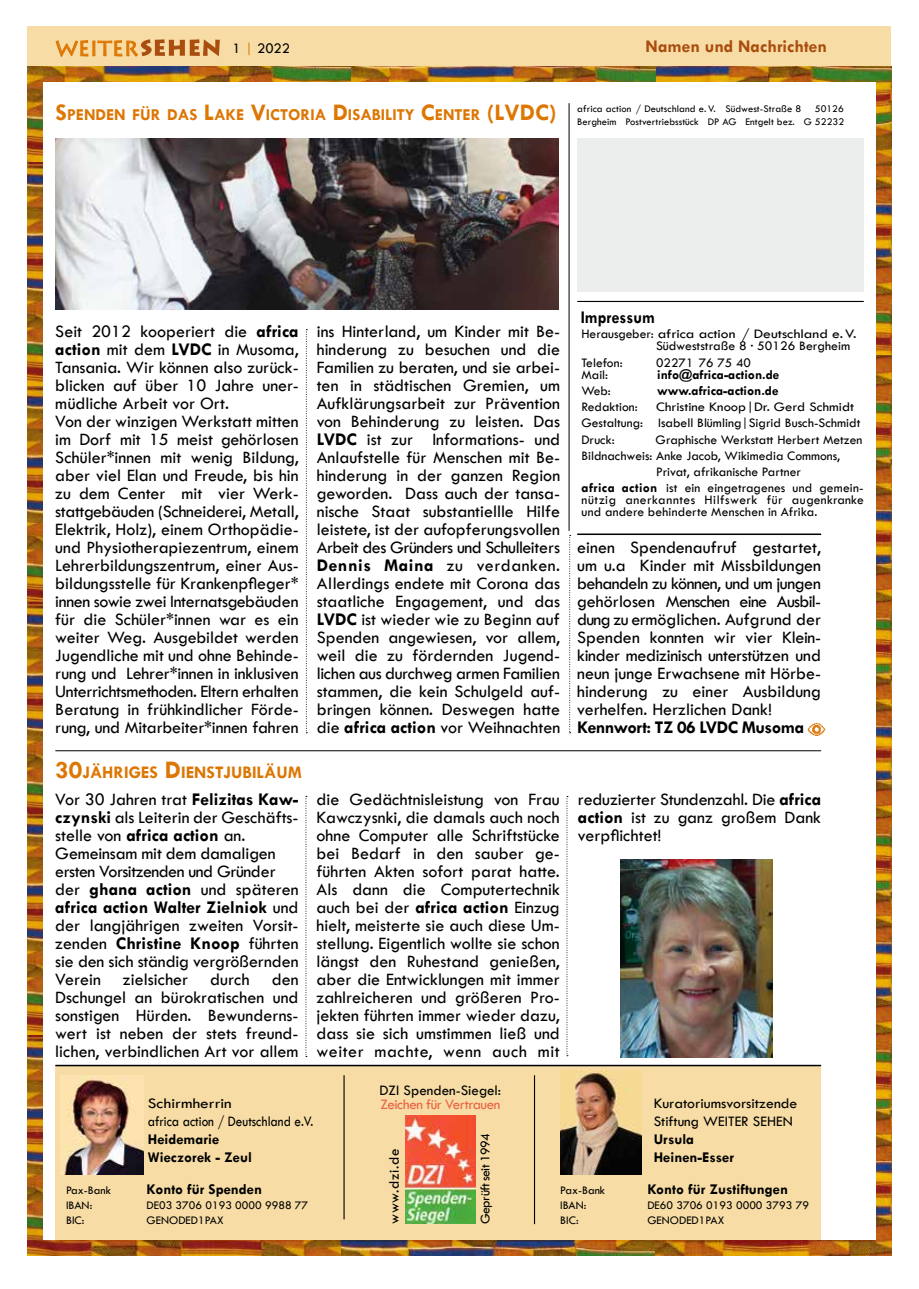
<style>
.page{position:relative;width:919px;height:1289px;background:#fff}
.page>*{position:absolute;margin:0;border:0;box-sizing:border-box;transform-origin:0 0}
.t1{font:21px "Lithos Pro";color:#dd7602}
.t2{font:18px/18px "Tw Cen";color:#000;text-align:justify}
.t3{font:700 18px "Tw Cen";letter-spacing:-.03em;color:#000}
.t4{font:700 18px "Tw Cen";color:#aa4e0f}
.t5{font:700 18px "Tw Cen";color:#000;scale:.9 1}
.t6{font:700 17.85px "Tw Cen";color:#dd7602}
.t7{font:700 16.8px "Tw Cen";color:#dd7602}
.t8{font:700 15px/18px "Tw Cen";color:#000}
.t9{font:15px/18px "Tw Cen";color:#000;scale:1.05 1}
.t10{font:15px/18px "Tw Cen";color:#000;scale:1.15 1}
.t11{font:15px "Tw Cen";color:#000}
.t12{font:15px "Tw Cen";letter-spacing:-.03em;color:#ea6344}
.t13{font:13.65px "Tw Cen";letter-spacing:-.05em;color:#000}
.t14{font:13.5px/12px "Tw Cen";color:#000}
.t15{font:13.5px/16.2px "Tw Cen";color:#000;scale:1.08 1}
.t16{font:700 13.5px "Tw Cen";color:#000}
.t17{font:12px "Tw Cen";color:#000}
.t18{font:10.5px/13.5px "Tw Cen";letter-spacing:.005em;color:#000;text-align:right}
.s1{color:#dd7602}
.s2{font-size:24px}
.s3{font-weight:700}
.s4{font-size:25.5px}
</style>
<div class="page">
<div style="left:28px;top:26px;width:863px;height:41px;background:#f7dda5"></div>
<img style="left:43px;top:67px;width:613px;height:15px">
<img style="left:28px;top:67px;width:15px;height:95px">
<img style="left:28px;top:162px;width:15px;height:441px">
<img style="left:28px;top:603px;width:15px;height:209px">
<img style="left:28px;top:812px;width:15px;height:223px">
<img style="left:28px;top:1035px;width:15px;height:205px">
<img style="left:28px;top:1240px;width:848px;height:15px">
<img style="left:876px;top:1093px;width:15px;height:162px">
<img style="left:876px;top:877px;width:15px;height:216px">
<img style="left:876px;top:661px;width:15px;height:216px">
<img style="left:876px;top:445px;width:15px;height:216px">
<img style="left:876px;top:355px;width:15px;height:90px">
<img style="left:876px;top:166px;width:15px;height:189px">
<img style="left:656px;top:67px;width:220px;height:15px">
<img style="left:876px;top:67px;width:15px;height:99px">
<div style="left:55px;top:1066px;width:766px;height:175px;background:#f7dda5"></div>
<img style="left:560px;top:1070px;width:81px;height:104px">
<hr style="left:343px;top:1075px;width:1px;height:144px;background:#000">
<hr style="left:577px;top:301px;width:286px;height:1px;background:#000">
<svg style="left:55px;top:39px;width:165px;height:18px"></svg>
<div style="left:577px;top:139px;width:286px;height:153px;background:#eceded"></div>
<img style="left:60px;top:1075px;width:84px;height:99px">
<img style="left:405px;top:1115px;width:70px;height:108px">
<hr style="left:534px;top:1075px;width:1px;height:149px;background:#000">
<hr style="left:568px;top:103px;width:1px;height:428px;background:#000">
<hr style="left:55px;top:1064px;width:766px;height:2px;background:#000">
<hr style="left:577px;top:533px;width:244px;height:2px;background:#000">
<hr style="left:55px;top:750px;width:766px;height:1px;background:#000">
<svg style="left:306px;top:329px;width:1px;height:404px"></svg>
<svg style="left:566px;top:796px;width:2px;height:260px"></svg>
<img style="left:620px;top:859px;width:152px;height:198px">
<img style="left:55px;top:139px;width:503px;height:171px">
<svg style="left:305px;top:796px;width:2px;height:261px"></svg>
<svg style="left:569px;top:535px;width:1px;height:198px"></svg>
<img style="left:807px;top:722px;width:18px;height:13px">
<p class="t1" style="left:55px;top:36px;width:84px">WEITER</p>
<p class="t11" style="left:232px;top:39px;width:59px">1 <span class="s1">|</span> 2022</p>
<p class="t4" style="left:645px;top:36px;width:183px">Namen und Nachrichten</p>
<p class="t7" style="left:56px;top:104px;width:502px"><span class="s2">S</span>PENDEN FÜR DAS <span class="s2">L</span>AKE <span class="s2">V</span>ICTORIA <span class="s2">D</span>ISABILITY <span class="s2">C</span>ENTER <span class="s2">(LVDC)</span></p>
<p class="t18" style="left:577px;top:102px;width:225px">africa action / Deutschland e.V. Südwest-Straße 8</p>
<p class="t18" style="left:577px;top:102px;width:268px">50126<br>Bergheim Postvertriebsstück DP AG Entgelt bez. G 52232</p>
<p class="t5" style="left:580px;top:307px;width:84px">Impressum</p>
<p class="t2" style="left:55px;top:322px;width:245px;text-align:left">Seit 2012 kooperiert die <span class="s3">africa action</span> mit dem <span class="s3">LVDC</span> in Musoma, Tansania. Wir können also zurück&shy;blicken auf über 10 Jahre uner&shy;müdliche Arbeit vor Ort.<br>Von der winzigen Werkstatt mitten im Dorf mit 15 meist gehörlosen Schüler*innen mit wenig Bildung, aber viel Elan und Freude, bis hin zu dem Center mit vier Werk&shy;stattgebäuden (Schneiderei, Metall, Elektrik, Holz), einem Orthopädie&shy;und Physiotherapiezentrum, einem Lehrerbildungszentrum, einer Aus&shy;bildungsstelle für Krankenpfleger* innen sowie zwei Internatsgebäuden für die Schüler*innen war es ein weiter Weg. Ausgebildet werden Jugendliche mit und ohne Behinde&shy;rung und Lehrer*innen in inklusiven Unterrichtsmethoden. Eltern erhalten Beratung in frühkindlicher Förde&shy;rung, und Mitarbeiter*innen fahren</p>
<p class="t2" style="left:317px;top:322px;width:245px">ins Hinterland, um Kinder mit Be&shy;hinderung zu besuchen und die Familien zu beraten, und sie arbei&shy;ten in städtischen Gremien, um Aufklärungsarbeit zur Prävention von Behinderung zu leisten. Das <span class="s3">LVDC</span> ist zur Informations- und Anlaufstelle für Menschen mit Be&shy;hinderung in der ganzen Region geworden. Dass auch der tansa&shy;nische Staat substantiellle Hilfe leistete, ist der aufopferungsvollen Arbeit des Gründers und Schulleiters <span class="s3">Dennis Maina</span> zu verdanken.<br>Allerdings endete mit Corona das staatliche Engagement, und das <span class="s3">LVDC</span> ist wieder wie zu Beginn auf Spenden angewiesen, vor allem, weil die zu fördernden Jugend&shy;lichen aus durchweg armen Familien stammen, die kein Schulgeld auf&shy;bringen können. Deswegen hatte die <span class="s3">africa action</span> vor Weihnachten</p>
<p class="t14" style="left:656px;top:328px;width:202px;text-indent:-74px">Herausgeber: africa action / Deutschland e.V.<br>Südweststraße 8 · 50126 Bergheim</p>
<p class="t14" style="left:581px;top:356px;width:43px">Telefon:</p>
<p class="t14" style="left:656px;top:356px;width:96px">02271 76 75 40</p>
<p class="t14" style="left:581px;top:368px;width:28px">Mail:</p>
<p class="t16" style="left:657px;top:366px;width:124px">info@africa-action.de</p>
<p class="t14" style="left:581px;top:384px;width:31px">Web:</p>
<p class="t16" style="left:657px;top:382px;width:123px">www.africa-action.de</p>
<p class="t14" style="left:581px;top:401px;width:58px">Redaktion:</p>
<p class="t15" style="left:581px;top:398px;width:260px;text-indent:75px">Christine Knoop|Dr. Gerd Schmidt<br>Gestaltung: Isabell Blümling|Sigrid Busch-Schmidt<br>Druck:</p>
<p class="t14" style="left:655px;top:433px;width:208px">Graphische Werkstatt Herbert Metzen</p>
<p class="t14" style="left:581px;top:449px;width:260px">Bildnachweis: Anke Jacob, Wikimedia Commons,</p>
<p class="t14" style="left:656px;top:466px;width:146px">Privat, afrikanische Partner</p>
<p class="t14" style="left:581px;top:482px;width:282px"><span class="s3">africa action</span> ist ein eingetragenes und gemein-</p>
<p class="t14" style="left:581px;top:494px;width:284px">nützig anerkanntes Hilfswerk für augenkranke und andere behinderte Menschen in Afrika.</p>
<p class="t2" style="left:577px;top:538px;width:245px">einen Spendenaufruf gestartet, um u.a Kinder mit Missbildungen behandeln zu können, und um jungen gehörlosen Menschen eine Ausbil&shy;dung zu ermöglichen. Aufgrund der Spenden konnten wir vier Klein&shy;kinder medizinisch unterstützen und neun junge Erwachsene mit Hörbe&shy;hinderung zu einer Ausbildung verhelfen. Herzlichen Dank!</p>
<p class="t3" style="left:577px;top:716px;width:228px">Kennwort: TZ 06 LVDC Musoma</p>
<p class="t6" style="left:55px;top:761px;width:248px"><span class="s4">30</span>JÄHRIGES <span class="s4">D</span>IENSTJUBILÄUM</p>
<p class="t2" style="left:55px;top:790px;width:245px;text-align:left">Vor 30 Jahren trat <span class="s3">Felizitas Kaw&shy;czynski</span> als Leiterin der Geschäfts&shy;stelle von <span class="s3">africa action</span> an.<br>Gemeinsam mit dem damaligen ersten Vorsitzenden und Gründer der <span class="s3">ghana action</span> und späteren <span class="s3">africa action Walter Zielniok</span> und der langjährigen zweiten Vorsit&shy;zenden <span class="s3">Christine Knoop</span> führten sie den sich ständig vergrößernden<br>Verein zielsicher durch den<br>Dschungel an bürokratischen und sonstigen Hürden. Bewunderns&shy;wert ist neben der stets freund&shy;lichen, verbindlichen Art vor allem</p>
<p class="t2" style="left:316px;top:790px;width:245px">die Gedächtnisleistung von Frau Kawczysnki, die damals auch noch ohne Computer alle Schriftstücke bei Bedarf in den sauber ge&shy;führten Akten sofort parat hatte.<br>Als dann die Computertechnik auch bei der <span class="s3">africa action</span> Einzug hielt, meisterte sie auch diese Um&shy;stellung. Eigentlich wollte sie schon längst den Ruhestand genießen, aber die Entwicklungen mit immer zahlreicheren und größeren Pro&shy;jekten führten immer wieder dazu, dass sie sich umstimmen ließ und weiter machte, wenn auch mit</p>
<p class="t2" style="left:578px;top:790px;width:245px">reduzierter Stundenzahl. Die <span class="s3">africa action</span> ist zu ganz großem Dank verpflichtet!</p>
<p class="t10" style="left:148px;top:1094px;width:145px">Schirmherrin<br>africa action / Deutschland e.V.</p>
<p class="t8" style="left:148px;top:1129px;width:105px">Heidemarie<br>Wieczorek - Zeul</p>
<p class="t17" style="left:66px;top:1182px;width:47px">Pax-Bank</p>
<p class="t8" style="left:146px;top:1179px;width:117px">Konto für Spenden</p>
<p class="t17" style="left:66px;top:1197px;width:28px">IBAN:</p>
<p class="t17" style="left:146px;top:1197px;width:163px">DE03 3706 0193 0000 9988 77</p>
<p class="t17" style="left:66px;top:1212px;width:20px">BIC:</p>
<p class="t17" style="left:146px;top:1212px;width:79px">GENODED1PAX</p>
<p class="t11" style="left:379px;top:1080px;width:123px">DZI Spenden-Siegel:</p>
<p class="t12" style="left:380px;top:1095px;width:121px">Zeichen für Vertrauen</p>
<p class="t11" style="left:385px;top:1223px;width:76px;rotate:-90deg">www.dzi.de</p>
<p class="t13" style="left:477px;top:1223px;width:92px;rotate:-90deg">Geprüft seit 1994</p>
<p class="t9" style="left:653px;top:1094px;width:138px">Kuratoriumsvorsitzende<br>Stiftung WEITER SEHEN</p>
<p class="t8" style="left:653px;top:1129px;width:82px">Ursula<br>Heinen-Esser</p>
<p class="t17" style="left:560px;top:1182px;width:47px">Pax-Bank</p>
<p class="t8" style="left:647px;top:1179px;width:142px">Konto für Zustiftungen</p>
<p class="t17" style="left:560px;top:1197px;width:28px">IBAN:</p>
<p class="t17" style="left:647px;top:1197px;width:163px">DE60 3706 0193 0000 3793 79</p>
<p class="t17" style="left:560px;top:1212px;width:20px">BIC:</p>
<p class="t17" style="left:647px;top:1212px;width:79px">GENODED1PAX</p>
</div>
